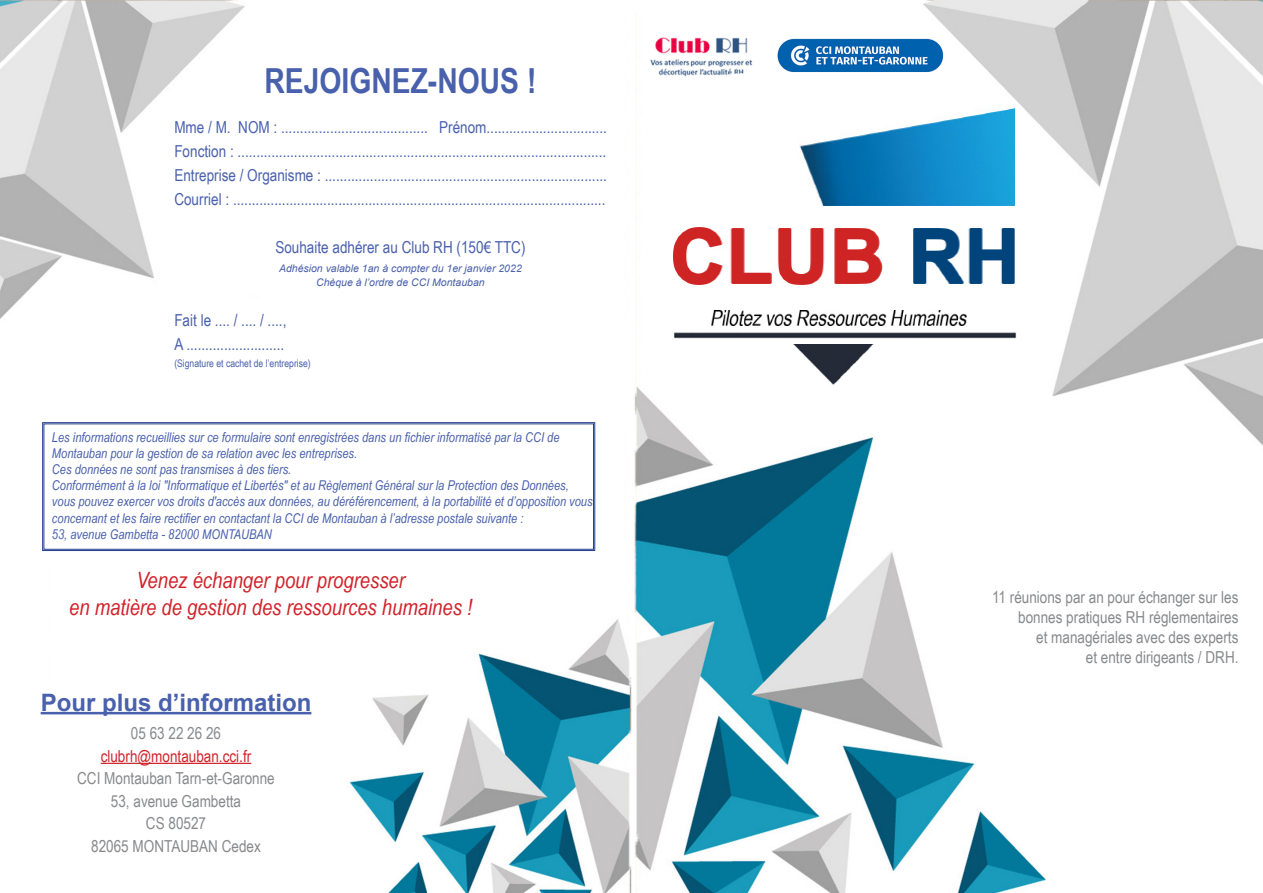
<style>
.page{position:relative;width:1263px;height:893px;background:#fff}
.page>*{position:absolute;margin:0;border:0;box-sizing:border-box;transform-origin:0 0}
.t1{font:700 34.5px "Arial Narrow";color:#4960ac}
.t2{font:700 24px "Arial";color:#4960ac}
.t3{font:italic 22.5px "Arial Narrow";color:#d1232a}
.t4{font:16.5px/24px "Arial Narrow";color:#4960ac}
.t5{font:16.5px "Arial Narrow";color:#87898c}
.t6{font:16.5px "Arial Narrow";color:#d1232a}
.t7{font:italic 13.5px/16.2px "Arial Narrow";color:#4960ac}
.t8{font:italic 10.5px/13.5px "Arial";color:#4960ac;text-align:center}
.t9{font:10.5px "Arial Narrow";color:#4960ac}
</style>
<div class="page">
<img style="left:0;top:0;width:1263px;height:893px">
<svg style="left:42px;top:422px;width:553px;height:129px"></svg>
<hr style="left:41px;top:712px;width:270px;height:2px;background:#4960ac">
<hr style="left:101px;top:763px;width:150px;height:1px;background:#d1232a">
<img style="left:673px;top:227px;width:341px;height:57px">
<img style="left:712px;top:310px;width:254px;height:16px">
<img style="left:660px;top:329px;width:372px;height:20px">
<img style="left:779px;top:344px;width:113px;height:44px">
<img style="left:800px;top:108px;width:214px;height:97px">
<p class="t1" style="left:264px;top:55px;width:273px">REJOIGNEZ-NOUS !</p>
<p class="t4" style="left:174px;top:114px;width:434px">Mme / M. NOM : ....................................... Prénom................................</p>
<p class="t4" style="left:174px;top:138px;width:433px">Fonction : ..................................................................................................</p>
<p class="t4" style="left:174px;top:162px;width:434px">Entreprise / Organisme : ...........................................................................<br>Courriel : ...................................................................................................</p>
<p class="t4" style="left:275px;top:234px;width:252px">Souhaite adhérer au Club RH (150€ TTC)</p>
<p class="t8" style="left:279px;top:262px;width:244px">Adhésion valable 1an à compter du 1er janvier 2022<br>Chèque à l’ordre de CCI Montauban</p>
<p class="t4" style="left:174px;top:308px;width:114px">Fait le .... / .... / ....,</p>
<p class="t4" style="left:174px;top:332px;width:111px">A ..........................</p>
<p class="t9" style="left:174px;top:355px;width:138px">(Signature et cachet de l’entreprise)</p>
<p class="t7" style="left:52px;top:428px;width:509px">Les informations recueillies sur ce formulaire sont enregistrées dans un fichier informatisé par la CCI de</p>
<p class="t7" style="left:52px;top:445px;width:307px">Montauban pour la gestion de sa relation avec les entreprises.</p>
<p class="t7" style="left:52px;top:461px;width:241px">Ces données ne sont pas transmises à des tiers.</p>
<p class="t7" style="left:52px;top:477px;width:542px">Conformément à la loi "Informatique et Libertés" et au Règlement Général sur la Protection des Données, vous pouvez exercer vos droits d'accès aux données, au déréférencement, à la portabilité et d’opposition vous</p>
<p class="t7" style="left:52px;top:509px;width:473px">concernant et les faire rectifier en contactant la CCI de Montauban à l’adresse postale suivante :</p>
<p class="t7" style="left:52px;top:526px;width:221px">53, avenue Gambetta - 82000 MONTAUBAN</p>
<p class="t3" style="left:136px;top:564px;width:270px">Venez échanger pour progresser</p>
<p class="t3" style="left:69px;top:591px;width:405px">en matière de gestion des ressources humaines !</p>
<p class="t2" style="left:41px;top:685px;width:272px">Pour plus d’information</p>
<p class="t5" style="left:131px;top:721px;width:92px">05 63 22 26 26</p>
<p class="t6" style="left:101px;top:744px;width:152px">clubrh@montauban.cci.fr</p>
<p class="t5" style="left:77px;top:766px;width:199px">CCI Montauban Tarn-et-Garonne</p>
<p class="t5" style="left:111px;top:789px;width:132px">53, avenue Gambetta</p>
<p class="t5" style="left:146px;top:811px;width:62px">CS 80527</p>
<p class="t5" style="left:91px;top:834px;width:171px">82065 MONTAUBAN Cedex</p>
<p class="t5" style="left:992px;top:585px;width:248px">11 réunions par an pour échanger sur les</p>
<p class="t5" style="left:1018px;top:605px;width:222px">bonnes pratiques RH réglementaires</p>
<p class="t5" style="left:1036px;top:625px;width:204px">et managériales avec des experts</p>
<p class="t5" style="left:1086px;top:645px;width:154px">et entre dirigeants / DRH.</p>
</div>
